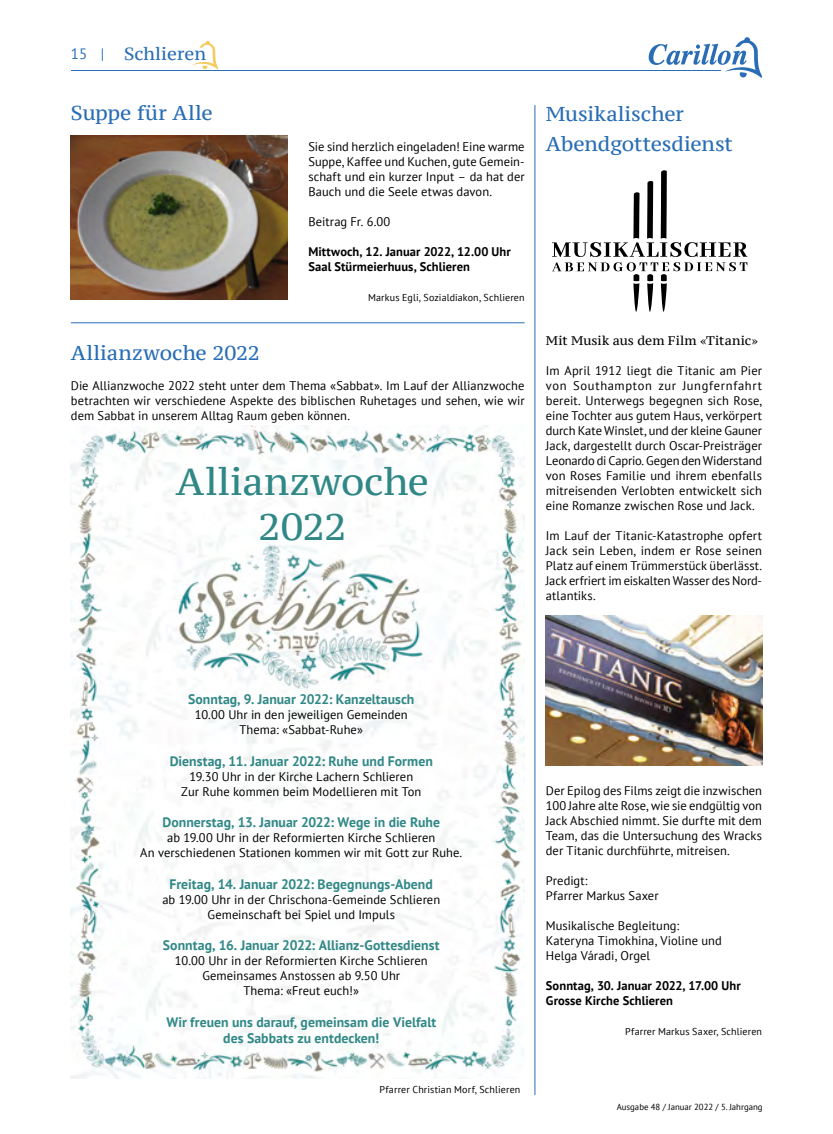
<style>
.page{position:relative;width:833px;height:1134px;background:#fff}
.page>*{position:absolute;margin:0;border:0;box-sizing:border-box;transform-origin:0 0}
.t1{font:37.5px/45px "PT Serif Caption";letter-spacing:-.005em;color:#308886;text-align:center}
.t2{font:20px/30px "PT Serif Caption";color:#286db5}
.t3{font:17.5px "PT Serif Caption";color:#286db5}
.t4{font:15px "PT Sans";color:#286db5}
.t5{font:700 13.75px/16.5px "PT Sans";color:#308886;text-align:center}
.t6{font:12.5px/15px "PT Sans";letter-spacing:.005em;color:#000;text-align:justify}
.t7{font:700 12.5px/15px "PT Sans";letter-spacing:.005em;color:#000}
.t8{font:12.5px "PT Serif Caption";letter-spacing:.01em;color:#000}
.t9{font:10px "PT Sans";letter-spacing:.015em;color:#000}
.t10{font:8.75px "PT Sans";color:#000}
</style>
<div class="page">
<svg style="left:648px;top:37px;width:114px;height:41px"></svg>
<hr style="left:71px;top:70px;width:650px;height:1px;background:#286db5">
<img style="left:71px;top:425px;width:453px;height:653px">
<svg style="left:192px;top:41px;width:26px;height:29px"></svg>
<hr style="left:534px;top:105px;width:1px;height:990px;background:#286db5">
<hr style="left:71px;top:322px;width:453px;height:1px;background:#286db5">
<img style="left:71px;top:135px;width:216px;height:165px">
<img style="left:546px;top:615px;width:216px;height:150px">
<svg style="left:552px;top:170px;width:195px;height:142px"></svg>
<p class="t4" style="left:71px;top:45px;width:35px">15 |</p>
<h3 class="t3" style="left:124px;top:43px;width:84px">Schlieren</h3>
<h2 class="t2" style="left:71px;top:98px;width:143px">Suppe für Alle</h2>
<h2 class="t2" style="left:71px;top:338px;width:191px">Allianzwoche 2022</h2>
<p class="t6" style="left:308px;top:138px;width:218px">Sie sind herzlich eingeladen! Eine warme Suppe, Kaffee und Kuchen, gute Gemein&shy;schaft und ein kurzer Input – da hat der Bauch und die Seele etwas davon.</p>
<p class="t6" style="left:308px;top:213px;width:84px">Beitrag Fr. 6.00</p>
<p class="t7" style="left:308px;top:243px;width:204px">Mittwoch, 12. Januar 2022, 12.00 Uhr<br>Saal Stürmeierhuus, Schlieren</p>
<p class="t9" style="left:368px;top:291px;width:158px">Markus Egli, Sozialdiakon, Schlieren</p>
<p class="t6" style="left:71px;top:378px;width:455px">Die Allianzwoche 2022 steht unter dem Thema «Sabbat». Im Lauf der Allianzwoche betrachten wir verschiedene Aspekte des biblischen Ruhetages und sehen, wie wir dem Sabbat in unserem Alltag Raum geben können.</p>
<h1 class="t1" style="left:176px;top:459px;width:255px">Allianzwoche<br>2022</h1>
<h2 class="t2" style="left:546px;top:99px;width:189px">Musikalischer<br>Abendgottesdienst</h2>
<p class="t8" style="left:546px;top:332px;width:214px">Mit Musik aus dem Film «Titanic»</p>
<p class="t6" style="left:546px;top:363px;width:218px">Im April 1912 liegt die Titanic am Pier von Southampton zur Jungfernfahrt bereit. Unterwegs begegnen sich Rose, eine Tochter aus gutem Haus, verkörpert durch Kate Winslet, und der kleine Gauner Jack, dargestellt durch Oscar-Preisträger Leonardo di Caprio. Gegen den Widerstand von Roses Familie und ihrem ebenfalls mitreisenden Verlobten entwickelt sich eine Romanze zwischen Rose und Jack.</p>
<p class="t6" style="left:546px;top:528px;width:218px">Im Lauf der Titanic-Katastrophe opfert Jack sein Leben, indem er Rose seinen Platz auf einem Trümmerstück überlässt.<br>Jack erfriert im eiskalten Wasser des Nord&shy;atlantiks.</p>
<p class="t5" style="left:188px;top:691px;width:228px">Sonntag, 9. Januar 2022: Kanzeltausch</p>
<p class="t6" style="left:195px;top:707px;width:214px;text-align:center">10.00 Uhr in den jeweiligen Gemeinden<br>Thema: «Sabbat-Ruhe»</p>
<p class="t5" style="left:170px;top:752px;width:265px">Dienstag, 11. Januar 2022: Ruhe und Formen</p>
<p class="t6" style="left:181px;top:768px;width:242px;text-align:center">19.30 Uhr in der Kirche Lachern Schlieren<br>Zur Ruhe kommen beim Modellieren mit Ton</p>
<p class="t5" style="left:162px;top:814px;width:279px">Donnerstag, 13. Januar 2022: Wege in die Ruhe</p>
<p class="t6" style="left:140px;top:830px;width:323px;text-align:center">ab 19.00 Uhr in der Reformierten Kirche Schlieren<br>An verschiedenen Stationen kommen wir mit Gott zur Ruhe.</p>
<p class="t5" style="left:170px;top:875px;width:265px">Freitag, 14. Januar 2022: Begegnungs-Abend</p>
<p class="t6" style="left:162px;top:891px;width:279px;text-align:center">ab 19.00 Uhr in der Chrischona-Gemeinde Schlieren<br>Gemeinschaft bei Spiel und Impuls</p>
<p class="t5" style="left:163px;top:937px;width:278px">Sonntag, 16. Januar 2022: Allianz-Gottesdienst</p>
<p class="t6" style="left:175px;top:953px;width:254px;text-align:center">10.00 Uhr in der Reformierten Kirche Schlieren<br>Gemeinsames Anstossen ab 9.50 Uhr<br>Thema: «Freut euch!»</p>
<p class="t5" style="left:166px;top:1013px;width:271px">Wir freuen uns darauf, gemeinsam die Vielfalt des Sabbats zu entdecken!</p>
<p class="t9" style="left:379px;top:1083px;width:142px">Pfarrer Christian Morf, Schlieren</p>
<p class="t6" style="left:546px;top:783px;width:218px">Der Epilog des Films zeigt die inzwischen 100 Jahre alte Rose, wie sie endgültig von Jack Abschied nimmt. Sie durfte mit dem Team, das die Untersuchung des Wracks der Titanic durchführte, mitreisen.</p>
<p class="t6" style="left:546px;top:873px;width:114px">Predigt:<br>Pfarrer Markus Saxer</p>
<p class="t6" style="left:546px;top:918px;width:177px;text-align:left">Musikalische Begleitung:<br>Kateryna Timokhina, Violine und<br>Helga Váradi, Orgel</p>
<p class="t7" style="left:546px;top:978px;width:196px">Sonntag, 30. Januar 2022, 17.00 Uhr<br>Grosse Kirche Schlieren</p>
<p class="t9" style="left:625px;top:1025px;width:138px">Pfarrer Markus Saxer, Schlieren</p>
<p class="t10" style="left:617px;top:1101px;width:147px">Ausgabe 48 / Januar 2022 / 5. Jahrgang</p>
</div>
